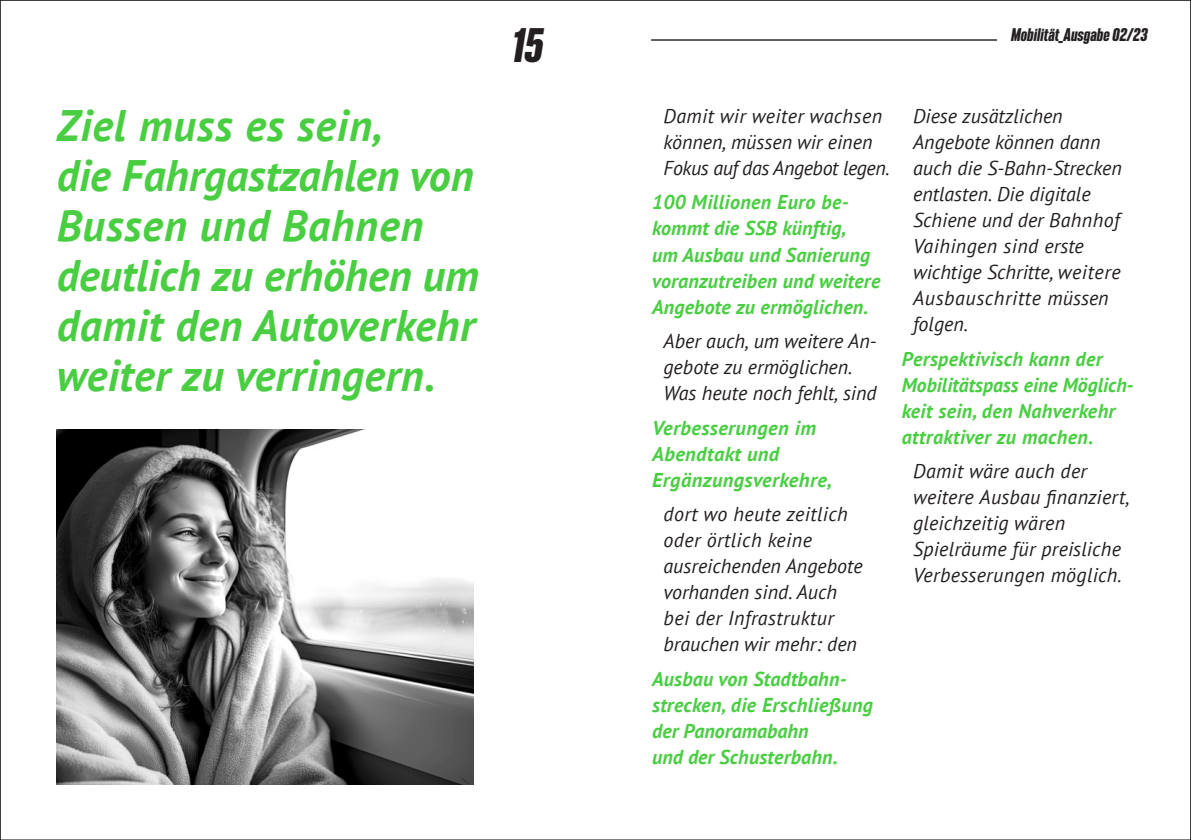
<style>
.page{position:relative;width:1191px;height:840px;background:#fff}
.page>*{position:absolute;margin:0;border:0;box-sizing:border-box;transform-origin:0 0}
.t1{font:italic 700 44px/50px "PT Sans";letter-spacing:.01em;color:#49ce42}
.t2{font:italic 700 42.2px "Bereit";color:#231f20}
.t3{font:italic 20px/26px "PT Sans";color:#231f20}
.t4{font:italic 700 20px/26px "PT Sans";letter-spacing:.01em;color:#49ce42}
.t5{font:italic 700 16px "Bereit";color:#231f20}
</style>
<div class="page">
<hr style="left:651px;top:39px;width:346px;height:2px;background:#231f20">
<img style="left:57px;top:429px;width:416px;height:355px">
<p class="t1" style="left:57px;top:99px;width:424px">Ziel muss es sein,<br>die Fahrgastzahlen von<br>Bussen und Bahnen deutlich zu erhöhen um damit den Autoverkehr weiter zu verringern.</p>
<p class="t2" style="left:512px;top:20px;width:33px">15</p>
<p class="t5" style="left:1011px;top:25px;width:138px">Mobilität_Ausgabe 02/23</p>
<p class="t3" style="left:663px;top:102px;width:228px">Damit wir weiter wachsen können, müssen wir einen<br>Fokus auf das Angebot legen.</p>
<p class="t4" style="left:652px;top:189px;width:230px">100 Millionen Euro be&shy;kommt die SSB künftig,<br>um Ausbau und Sanierung voranzutreiben und weitere<br>Angebote zu ermöglichen.</p>
<p class="t3" style="left:663px;top:327px;width:215px">Aber auch, um weitere An&shy;gebote zu ermöglichen.<br>Was heute noch fehlt, sind</p>
<p class="t4" style="left:652px;top:414px;width:181px">Verbesserungen im<br>Abendtakt und<br>Ergänzungsverkehre,</p>
<p class="t3" style="left:663px;top:500px;width:200px">dort wo heute zeitlich oder örtlich keine ausreichenden Angebote vorhanden sind. Auch bei der Infrastruktur brauchen wir mehr: den</p>
<p class="t4" style="left:652px;top:665px;width:222px">Ausbau von Stadtbahn&shy;strecken, die Erschließung der Panoramabahn<br>und der Schusterbahn.</p>
<p class="t3" style="left:913px;top:102px;width:210px">Diese zusätzlichen<br>Angebote können dann auch die S-Bahn-Strecken entlasten. Die digitale<br>Schiene und der Bahnhof<br>Vaihingen sind erste wichtige Schritte, weitere<br>Ausbauschritte müssen folgen.</p>
<p class="t4" style="left:901px;top:345px;width:233px">Perspektivisch kann der<br>Mobilitätspass eine Möglich&shy;keit sein, den Nahverkehr attraktiver zu machen.</p>
<p class="t3" style="left:913px;top:457px;width:218px">Damit wäre auch der weitere Ausbau finanziert, gleichzeitig wären<br>Spielräume für preisliche<br>Verbesserungen möglich.</p>
</div>
